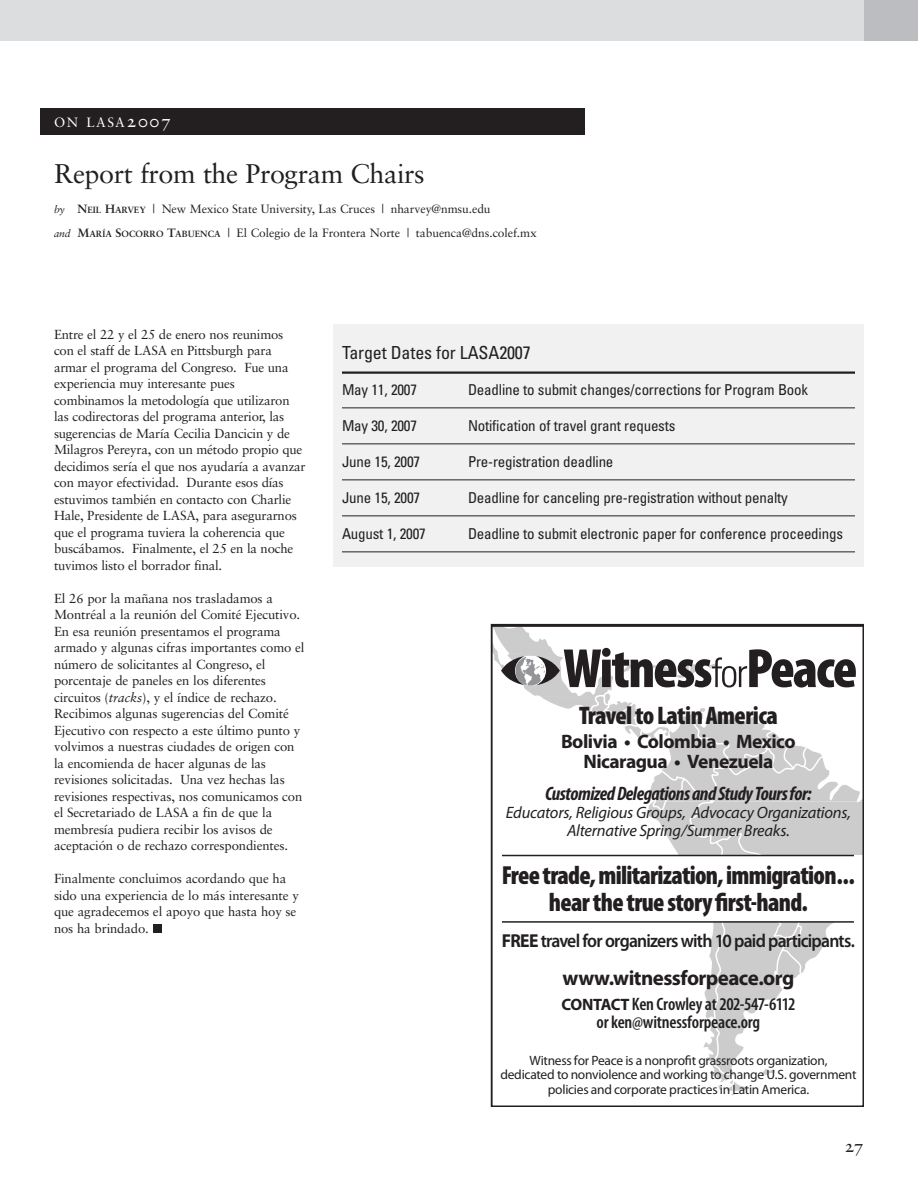
<style>
.page{position:relative;width:918px;height:1188px;background:#fff}
.page>*{position:absolute;margin:0;border:0;box-sizing:border-box;transform-origin:0 0}
.t1{font:27px "Sabon";letter-spacing:-.015em;color:#231f20}
.t2{font:26.25px/27px "Myriad Pro Black Cond+WVFWAV";letter-spacing:-.03em;color:#231f20;text-align:center}
.t3{font:25.5px "Myriad Pro Black Cond+WVFWAV";letter-spacing:-.02em;color:#231f20}
.t4{font:21px "Myriad Pro Bold+BMYQCL";letter-spacing:-.03em;color:#231f20}
.t5{font:19.5px/20.2px "Myriad Pro Bold+BMYQCL";letter-spacing:-.025em;color:#231f20;text-align:center}
.t6{font:19.5px "Myriad Pro Bold Cond It+XJRGNT";letter-spacing:-.025em;color:#231f20}
.t7{font:18.75px "Myriad Pro Semibold+GRTUFH";letter-spacing:-.045em;color:#231f20;scale:.94 1}
.t8{font:18px/18px "Myriad Pro Semibold Cond+NBDTZF";letter-spacing:-.01em;color:#231f20;text-align:center}
.t9{font:condensed 18px "Univers";letter-spacing:-.01em;color:#231f20}
.t10{font:18px "Sabon Roman Os F";color:#231f20}
.t11{font:16.5px/18px "Myriad Pro It+QHVUOW";letter-spacing:-.015em;color:#231f20;text-align:center}
.t12{font:condensed 15px "Univers";letter-spacing:-.015em;color:#231f20}
.t13{font:13.5px/14.2px "Myriad Pro Regular+QATQRY";letter-spacing:-.02em;color:#231f20;text-align:center}
.t14{font:13.5px "Sabon Roman SC";letter-spacing:.11em;color:#fff}
.t15{font:13.2px/16.5px "Sabon";letter-spacing:-.01em;color:#231f20}
.t16{font:12px/24px "Sabon";letter-spacing:-.005em;color:#231f20}
.s1{font-size:18px}
.s2{font-family:"Sabon Italic Os F";font-size:10.5px}
.s3{font-weight:700}
.s4{font-weight:700;font-size:9px}
.s5{font-style:italic}
.s6{font-family:"Myriad Pro Bold+BMYQCL"}
.s7{font-family:"Myriad Pro Bold+BMYQCL";font-size:16.5px}
</style>
<div class="page">
<svg style="left:494px;top:627px;width:367px;height:468px"></svg>
<div style="left:491px;top:624px;width:373px;height:483px;border:2px solid #231f20"></div>
<div style="left:0;top:0;width:864px;height:40px;background:#dcddde"></div>
<div style="left:864px;top:0;width:54px;height:40px;background:#bbbdc0"></div>
<div style="left:40px;top:108px;width:545px;height:27px;background:#231f20"></div>
<div style="left:153px;top:924px;width:9px;height:9px;background:#231f20"></div>
<div style="left:333px;top:324px;width:531px;height:243px;background:#f1f1f2"></div>
<hr style="left:342px;top:371px;width:513px;height:3px;background:#231f20">
<hr style="left:342px;top:407px;width:513px;height:1px;background:#231f20">
<hr style="left:342px;top:443px;width:513px;height:1px;background:#231f20">
<hr style="left:342px;top:479px;width:513px;height:1px;background:#231f20">
<hr style="left:342px;top:515px;width:513px;height:1px;background:#231f20">
<hr style="left:342px;top:551px;width:513px;height:1px;background:#231f20">
<p class="t14" style="left:54px;top:116px;width:119px">ON LASA<span class="s1">2007</span></p>
<h1 class="t1" style="left:54px;top:162px;width:372px">Report from the Program Chairs</h1>
<p class="t16" style="left:54px;top:197px;width:484px"><span class="s2">by</span> <span class="s3">N</span><span class="s4">EIL</span> <span class="s3">H</span><span class="s4">ARVEY</span> | New Mexico State University, Las Cruces | nharvey@nmsu.edu<br><span class="s2">and</span> <span class="s3">M</span><span class="s4">ARÍA</span> <span class="s3">S</span><span class="s4">OCORRO</span> <span class="s3">T</span><span class="s4">ABUENCA</span> | El Colegio de la Frontera Norte | tabuenca@dns.colef.mx</p>
<p class="t15" style="left:54px;top:327px;width:253px">Entre el 22 y el 25 de enero nos reunimos con el staff de LASA en Pittsburgh para armar el programa del Congreso. Fue una experiencia muy interesante pues combinamos la metodología que utilizaron las codirectoras del programa anterior, las sugerencias de María Cecilia Dancicin y de Milagros Pereyra, con un método propio que decidimos sería el que nos ayudaría a avanzar con mayor efectividad. Durante esos días estuvimos también en contacto con Charlie Hale, Presidente de LASA, para asegurarnos que el programa tuviera la coherencia que buscábamos. Finalmente, el 25 en la noche tuvimos listo el borrador final.</p>
<p class="t15" style="left:54px;top:591px;width:252px">El 26 por la mañana nos trasladamos a Montréal a la reunión del Comité Ejecutivo.<br>En esa reunión presentamos el programa armado y algunas cifras importantes como el número de solicitantes al Congreso, el porcentaje de paneles en los diferentes circuitos (<span class="s5">tracks</span>), y el índice de rechazo.<br>Recibimos algunas sugerencias del Comité Ejecutivo con respecto a este último punto y volvimos a nuestras ciudades de origen con la encomienda de hacer algunas de las revisiones solicitadas. Una vez hechas las revisiones respectivas, nos comunicamos con el Secretariado de LASA a fin de que la membresía pudiera recibir los avisos de aceptación o de rechazo correspondientes.</p>
<p class="t15" style="left:54px;top:872px;width:246px">Finalmente concluimos acordando que ha sido una experiencia de lo más interesante y que agradecemos el apoyo que hasta hoy se nos ha brindado.</p>
<h3 class="t9" style="left:342px;top:346px;width:190px">Target Dates for LASA2007</h3>
<p class="t12" style="left:342px;top:385px;width:77px">May 11, 2007</p>
<p class="t12" style="left:468px;top:385px;width:342px">Deadline to submit changes/corrections for Program Book</p>
<p class="t12" style="left:342px;top:421px;width:77px">May 30, 2007</p>
<p class="t12" style="left:468px;top:421px;width:209px">Notification of travel grant requests</p>
<p class="t12" style="left:342px;top:457px;width:80px">June 15, 2007</p>
<p class="t12" style="left:468px;top:457px;width:147px">Pre-registration deadline</p>
<p class="t12" style="left:342px;top:493px;width:80px">June 15, 2007</p>
<p class="t12" style="left:468px;top:493px;width:321px">Deadline for canceling pre-registration without penalty</p>
<p class="t12" style="left:342px;top:529px;width:85px">August 1, 2007</p>
<p class="t12" style="left:468px;top:529px;width:377px">Deadline to submit electronic paper for conference proceedings</p>
<h3 class="t3" style="left:579px;top:707px;width:200px">Travel to Latin America</h3>
<h3 class="t5" style="left:561px;top:731px;width:236px">Bolivia • Colombia • Mexico<br>Nicaragua • Venezuela</h3>
<h3 class="t6" style="left:545px;top:786px;width:268px">Customized Delegations and Study Tours for:</h3>
<p class="t11" style="left:506px;top:805px;width:347px">Educators, Religious Groups, Advocacy Organizations,<br>Alternative Spring/Summer Breaks.</p>
<h2 class="t2" style="left:502px;top:864px;width:355px">Free trade, militarization, immigration... hear the true story first-hand.</h2>
<h3 class="t7" style="left:502px;top:934px;width:377px"><span class="s6">FREE</span> travel for organizers with 10 paid participants.</h3>
<h3 class="t4" style="left:562px;top:966px;width:233px">www.witnessforpeace.org</h3>
<h3 class="t8" style="left:561px;top:995px;width:236px"><span class="s7">CONTACT</span> Ken Crowley at 202-547-6112 or ken@witnessforpeace.org</h3>
<p class="t13" style="left:500px;top:1055px;width:358px">Witness for Peace is a nonprofit grassroots organization,<br>dedicated to nonviolence and working to change U.S. government policies and corporate practices in Latin America.</p>
<h3 class="t10" style="left:844px;top:1138px;width:21px">27</h3>
</div>
